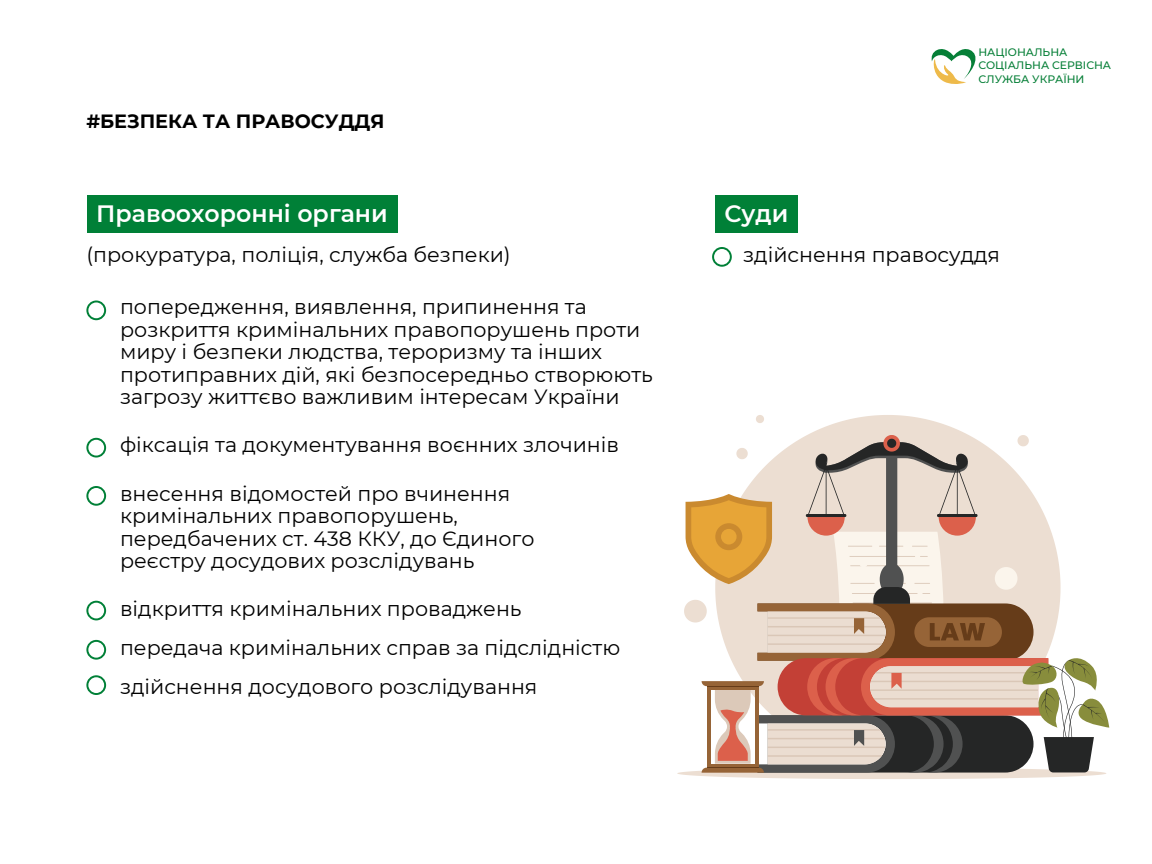
<style>
.page{position:relative;width:1152px;height:864px;background:#fff}
.page>*{position:absolute;margin:0;border:0;box-sizing:border-box;transform-origin:0 0}
.t1{font:600 23.7px "Montserrat";color:#fff}
.t2{font:20.7px/22.5px "Montserrat";color:#000}
.t3{font:700 19.2px "Montserrat";color:#000}
.t4{font:500 10.8px/13.4px "Montserrat";color:#067f37}
</style>
<div class="page">
<svg style="left:86px;top:301px;width:20px;height:19px"></svg>
<svg style="left:86px;top:438px;width:20px;height:20px"></svg>
<svg style="left:86px;top:486px;width:20px;height:20px"></svg>
<svg style="left:86px;top:601px;width:20px;height:19px"></svg>
<svg style="left:932px;top:49px;width:44px;height:35px"></svg>
<svg style="left:86px;top:640px;width:20px;height:20px"></svg>
<svg style="left:86px;top:675px;width:20px;height:20px"></svg>
<svg style="left:712px;top:247px;width:20px;height:20px"></svg>
<svg style="left:808px;top:415px;width:160px;height:20px;fill:#ecded2"></svg>
<svg style="left:756px;top:415px;width:8px;height:8px"></svg>
<svg style="left:677px;top:435px;width:432px;height:344px"></svg>
<div style="left:87px;top:195px;width:310px;height:38px;background:#008037"></div>
<div style="left:715px;top:195px;width:83px;height:38px;background:#008037"></div>
<h2 class="t3" style="left:86px;top:110px;width:300px">#БЕЗПЕКА ТА ПРАВОСУДДЯ</h2>
<p class="t1" style="left:96px;top:199px;width:293px">Правоохоронні органи</p>
<p class="t1" style="left:725px;top:199px;width:65px">Суди</p>
<p class="t4" style="left:978px;top:46px;width:134px">НАЦІОНАЛЬНА<br>СОЦІАЛЬНА СЕРВІСНА<br>СЛУЖБА УКРАЇНИ</p>
<p class="t2" style="left:86px;top:243px;width:426px">(прокуратура, поліція, служба безпеки)</p>
<p class="t2" style="left:743px;top:243px;width:258px">здійснення правосуддя</p>
<h1 class="t2" style="left:120px;top:295px;width:534px">попередження, виявлення, припинення та розкриття кримінальних правопорушень проти миру і безпеки людства, тероризму та інших протиправних дій, які безпосередньо створюють загрозу життєво важливим інтересам України</h1>
<h1 class="t2" style="left:120px;top:434px;width:501px">фіксація та документування воєнних злочинів</h1>
<p class="t2" style="left:120px;top:482px;width:416px">внесення відомостей про вчинення кримінальних правопорушень, передбачених ст. 438 ККУ, до Єдиного реєстру досудових розслідувань</p>
<p class="t2" style="left:120px;top:597px;width:403px">відкриття кримінальних проваджень</p>
<p class="t2" style="left:120px;top:636px;width:502px">передача кримінальних справ за підслідністю</p>
<p class="t2" style="left:120px;top:676px;width:419px">здійснення досудового розслідування</p>
</div>
